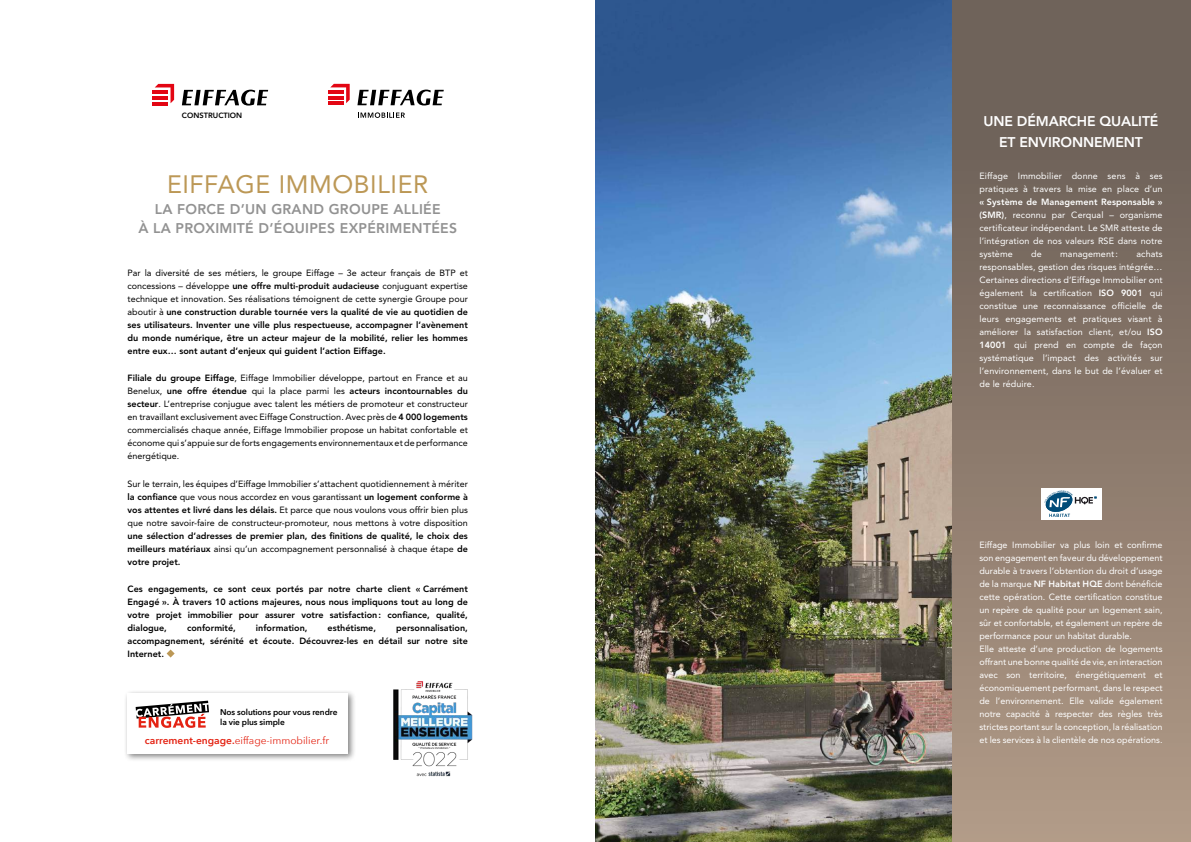
<style>
.page{position:relative;width:1191px;height:842px;background:#fff}
.page>*{position:absolute;margin:0;border:0;box-sizing:border-box;transform-origin:0 0}
.t1{font:25px "Avenir LT Std";letter-spacing:.025em;color:#bc9856}
.t2{font:800 14px/19px "Avenir LT Std";letter-spacing:.02em;color:#929292;text-align:center}
.t3{font:800 14px/21px "Avenir LT Std";letter-spacing:-.01em;color:#fff;text-align:center}
.t4{font:10.2px "Avenir Next";color:#e42313}
.t5{font:9px/13px "Avenir LT Std";color:#fff}
.t6{font:800 9px/13px "Avenir LT Std";color:#000;text-align:justify}
.t7{font:9px/13px "Avenir LT Std";color:#000;text-align:justify}
.t8{font:600 8.3px/10px "Avenir Next";letter-spacing:-.01em;color:#000}
.t9{font:800 7.6px "Avenir LT Std";color:#000}
.s1{font-weight:400}
.s2{font-weight:800}
.s3{font-weight:600}
</style>
<div class="page">
<div style="left:849px;top:0;width:342px;height:842px;background:linear-gradient(to bottom,#655b54,#b09985)"></div>
<img style="left:595px;top:0;width:356px;height:842px">
<div style="left:1040px;top:488px;width:61px;height:31px;background:#fff"></div>
<svg style="left:1044px;top:491px;width:53px;height:26px"></svg>
<svg style="left:167px;top:649px;width:8px;height:8px"></svg>
<hr style="left:153px;top:102px;width:15px;height:3px;background:#e30613">
<hr style="left:153px;top:96px;width:15px;height:3px;background:#e30613">
<hr style="left:153px;top:90px;width:15px;height:3px;background:#e30613">
<svg style="left:155px;top:84px;width:19px;height:19px"></svg>
<svg style="left:182px;top:90px;width:86px;height:16px"></svg>
<hr style="left:328px;top:102px;width:16px;height:3px;background:#e30613">
<hr style="left:328px;top:96px;width:16px;height:3px;background:#e30613">
<hr style="left:328px;top:90px;width:16px;height:3px;background:#e30613">
<svg style="left:330px;top:84px;width:20px;height:19px"></svg>
<svg style="left:357px;top:90px;width:87px;height:15px"></svg>
<svg style="left:358px;top:112px;width:47px;height:6px"></svg>
<div style="left:124px;top:689px;width:232px;height:72px;background:#000;opacity:.5"></div>
<div style="left:128px;top:693px;width:220px;height:60px;background:#fff"></div>
<svg style="left:136px;top:701px;width:73px;height:27px"></svg>
<img style="left:393px;top:681px;width:80px;height:96px">
<p class="t9" style="left:182px;top:111px;width:62px">CONSTRUCTION</p>
<h1 class="t1" style="left:167px;top:170px;width:263px">EIFFAGE IMMOBILIER</h1>
<h2 class="t2" style="left:138px;top:199px;width:320px">LA FORCE D’UN GRAND GROUPE ALLIÉE<br>À LA PROXIMITÉ D’ÉQUIPES EXPÉRIMENTÉES</h2>
<p class="t6" style="left:128px;top:267px;width:342px"><span class="s1">Par la diversité de ses métiers, le groupe Eiffage – 3e acteur français de BTP et concessions – développe</span> une offre multi-produit audacieuse <span class="s1">conjuguant expertise technique et innovation. Ses réalisations témoignent de cette synergie Groupe pour aboutir à</span> une construction durable tournée vers la qualité de vie au quotidien de ses utilisateurs. Inventer une ville plus respectueuse, accompagner l’avènement du monde numérique, être un acteur majeur de la mobilité, relier les hommes entre eux… sont autant d’enjeux qui guident l’action Eiffage.</p>
<p class="t7" style="left:128px;top:372px;width:342px"><span class="s2">Filiale du groupe Eiffage</span>, Eiffage Immobilier développe, partout en France et au Benelux, <span class="s2">une offre étendue</span> qui la place parmi les <span class="s2">acteurs incontournables du secteur</span>. L’entreprise conjugue avec talent les métiers de promoteur et constructeur en travaillant exclusivement avec Eiffage Construction. Avec près de <span class="s2">4 000 logements </span>commercialisés chaque année, Eiffage Immobilier propose un habitat confortable et économe qui s’appuie sur de forts engagements environnementaux et de performance énergétique.</p>
<p class="t7" style="left:128px;top:477px;width:342px">Sur le terrain, les équipes d’Eiffage Immobilier s’attachent quotidiennement à mériter <span class="s2">la confiance</span> que vous nous accordez en vous garantissant <span class="s2">un logement conforme à vos attentes et livré dans les délais.</span> Et parce que nous voulons vous offrir bien plus que notre savoir-faire de constructeur-promoteur, nous mettons à votre disposition</p>
<p class="t6" style="left:128px;top:529px;width:342px">une sélection d’adresses de premier plan, des finitions de qualité, le choix des meilleurs matériaux <span class="s1">ainsi qu’un accompagnement personnalisé à chaque étape</span> de votre projet.</p>
<p class="t6" style="left:128px;top:582px;width:342px">Ces engagements, ce sont ceux portés par notre charte client « Carrément Engagé ». À travers 10 actions majeures, nous nous impliquons tout au long de votre projet immobilier pour assurer votre satisfaction: confiance, qualité, dialogue,</p>
<p class="t6" style="left:187px;top:621px;width:50px">conformité,</p>
<p class="t6" style="left:256px;top:621px;width:53px">information,</p>
<p class="t6" style="left:328px;top:621px;width:50px">esthétisme,</p>
<p class="t6" style="left:128px;top:621px;width:342px;text-indent:269px">personnalisation, accompagnement, sérénité et écoute. Découvrez-les en détail sur notre site Internet.</p>
<p class="t8" style="left:220px;top:706px;width:119px">Nos solutions pour vous rendre la vie plus simple</p>
<p class="t4" style="left:145px;top:732px;width:186px"><span class="s3">carrement-engage.</span>eiffage-immobilier.fr</p>
<h2 class="t3" style="left:983px;top:110px;width:176px">UNE DÉMARCHE QUALITÉ<br>ET ENVIRONNEMENT</h2>
<p class="t5" style="left:979px;top:169px;width:185px">Eiffage Immobilier donne sens à ses pratiques à travers la mise en place d’un</p>
<p class="t5" style="left:979px;top:195px;width:185px;text-align:justify"><span class="s2">« Système de Management Responsable » (SMR)</span>, reconnu par Cerqual – organisme certificateur indépendant. Le SMR atteste de l’intégration de nos valeurs RSE dans notre système</p>
<p class="t5" style="left:979px;top:247px;width:185px;text-align:justify;text-indent:157px">achats responsables, gestion des risques intégrée… Certaines directions d’Eiffage Immobilier ont également la certification <span class="s2">ISO 9001</span> qui constitue une reconnaissance officielle de leurs engagements et pratiques visant à améliorer la satisfaction client, et/ou <span class="s2">ISO 14001</span> qui prend en compte de façon systématique l’impact des activités sur l’environnement, dans le but de l’évaluer et de le réduire.</p>
<p class="t5" style="left:1031px;top:247px;width:12px">de</p>
<p class="t5" style="left:1060px;top:247px;width:59px">management:</p>
<p class="t5" style="left:979px;top:538px;width:185px">Eiffage Immobilier va plus loin et confirme son engagement en faveur du développement durable à travers l’obtention du droit d’usage de la marque <span class="s2">NF Habitat HQE</span> dont bénéficie cette opération. Cette certification constitue un repère de qualité pour un logement sain, sûr et confortable, et également un repère de performance pour un habitat durable.<br>Elle atteste d’une production de logements offrant une bonne qualité de vie, en interaction avec son territoire, énergétiquement et économiquement performant, dans le respect de l’environnement. Elle valide également notre capacité à respecter des règles très strictes portant sur la conception, la réalisation et les services à la clientèle de nos opérations.</p>
</div>
